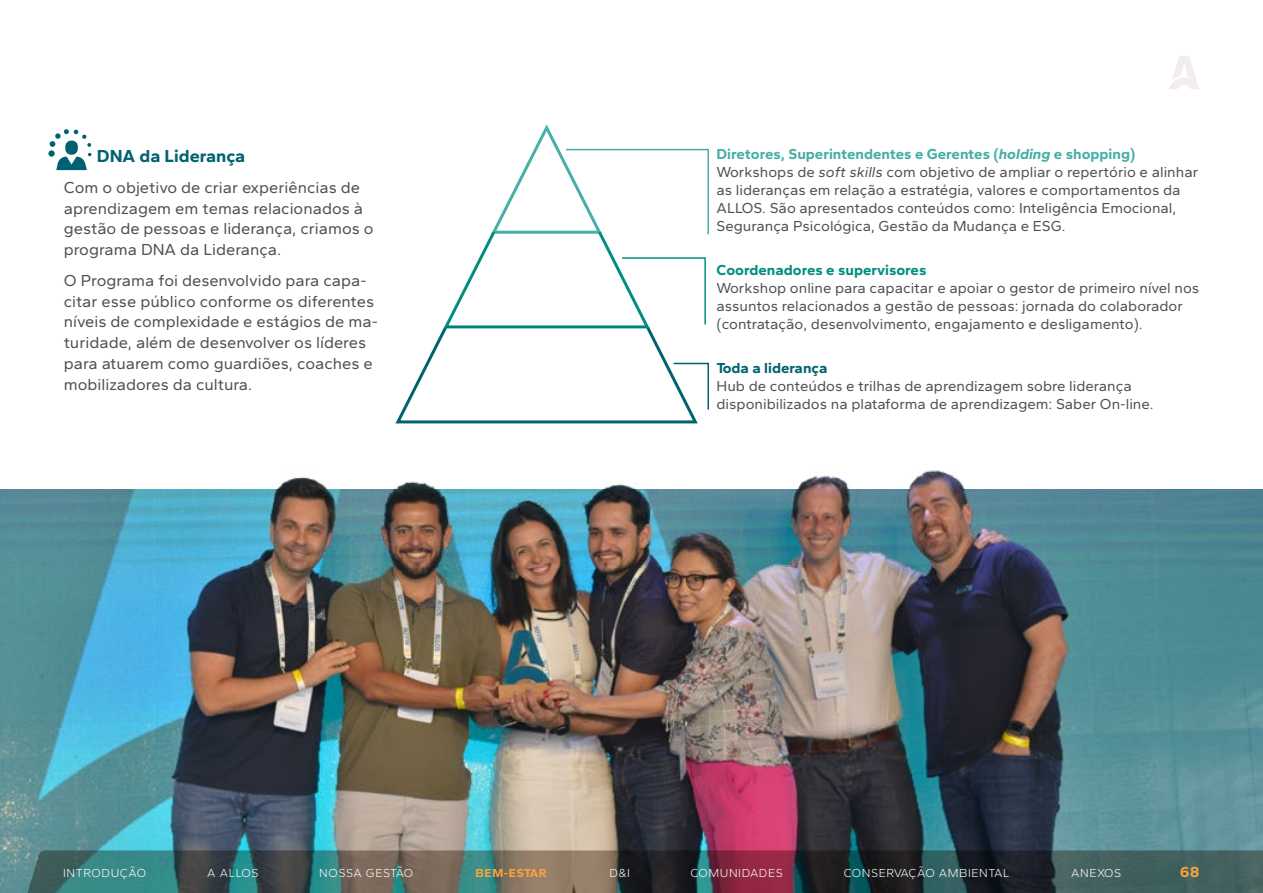
<style>
.page{position:relative;width:1263px;height:893px;background:#fff}
.page>*{position:absolute;margin:0;border:0;box-sizing:border-box;transform-origin:0 0}
.t1{font:700 18px "Gantari";color:#006271}
.t2{font:16.5px/20.7px "Gantari";color:#505050}
.t3{font:15px/18px "Gantari";color:#505050}
.t4{font:700 15px "Gantari";color:#008e80}
.t5{font:700 15px "Gantari";color:#006271}
.t6{font:700 15px "Gantari";color:#f9a43f}
.t7{font:300 12px "Gantari";letter-spacing:.05em;color:#fff}
.t8{font:700 12px "Gantari";letter-spacing:.05em;color:#f9a43f}
.s1{font-weight:700;color:#46afa7}
.s2{font-weight:700;font-style:italic;color:#46afa7}
.s3{font-style:italic}
</style>
<div class="page">
<svg style="left:395px;top:124px;width:314px;height:300px"></svg>
<svg style="left:48px;top:129px;width:43px;height:41px"></svg>
<img style="left:0;top:568px;width:1263px;height:325px">
<img style="left:0;top:470px;width:1263px;height:98px">
<svg style="left:1169px;top:56px;width:30px;height:33px"></svg>
<svg style="left:28px;top:850px;width:1235px;height:43px;background:#465554"></svg>
<p class="t1" style="left:97px;top:144px;width:150px">DNA da Liderança</p>
<p class="t2" style="left:64px;top:177px;width:311px">Com o objetivo de criar experiências de aprendizagem em temas relacionados à gestão de pessoas e liderança, criamos o programa DNA da Liderança.</p>
<p class="t2" style="left:64px;top:270px;width:315px">O Programa foi desenvolvido para capa&shy;citar esse público conforme os diferentes níveis de complexidade e estágios de ma&shy;turidade, além de desenvolver os líderes para atuarem como guardiões, coaches e mobilizadores da cultura.</p>
<p class="t3" style="left:716px;top:145px;width:483px"><span class="s1">Diretores, Superintendentes e Gerentes (</span><span class="s2">holding</span> <span class="s1">e shopping)<br></span>Workshops de <span class="s3">soft skills</span> com objetivo de ampliar o repertório e alinhar as lideranças em relação a estratégia, valores e comportamentos da ALLOS. São apresentados conteúdos como: Inteligência Emocional, Segurança Psicológica, Gestão da Mudança e ESG.</p>
<p class="t4" style="left:716px;top:260px;width:211px">Coordenadores e supervisores</p>
<p class="t3" style="left:716px;top:278px;width:484px">Workshop online para capacitar e apoiar o gestor de primeiro nível nos assuntos relacionados a gestão de pessoas: jornada do colaborador (contratação, desenvolvimento, engajamento e desligamento).</p>
<p class="t5" style="left:716px;top:358px;width:112px">Toda a liderança</p>
<p class="t3" style="left:716px;top:376px;width:439px">Hub de conteúdos e trilhas de aprendizagem sobre liderança disponibilizados na plataforma de aprendizagem: Saber On-line.</p>
<p class="t7" style="left:63px;top:865px;width:84px">INTRODUÇÃO</p>
<p class="t7" style="left:207px;top:865px;width:53px">A ALLOS</p>
<p class="t7" style="left:319px;top:865px;width:95px">NOSSA GESTÃO</p>
<p class="t8" style="left:476px;top:865px;width:73px">BEM-ESTAR</p>
<p class="t7" style="left:609px;top:865px;width:22px">D&amp;I</p>
<p class="t7" style="left:690px;top:865px;width:94px">COMUNIDADES</p>
<p class="t7" style="left:844px;top:865px;width:167px">CONSERVAÇÃO AMBIENTAL</p>
<p class="t7" style="left:1071px;top:865px;width:52px">ANEXOS</p>
<p class="t6" style="left:1180px;top:862px;width:21px">68</p>
</div>
